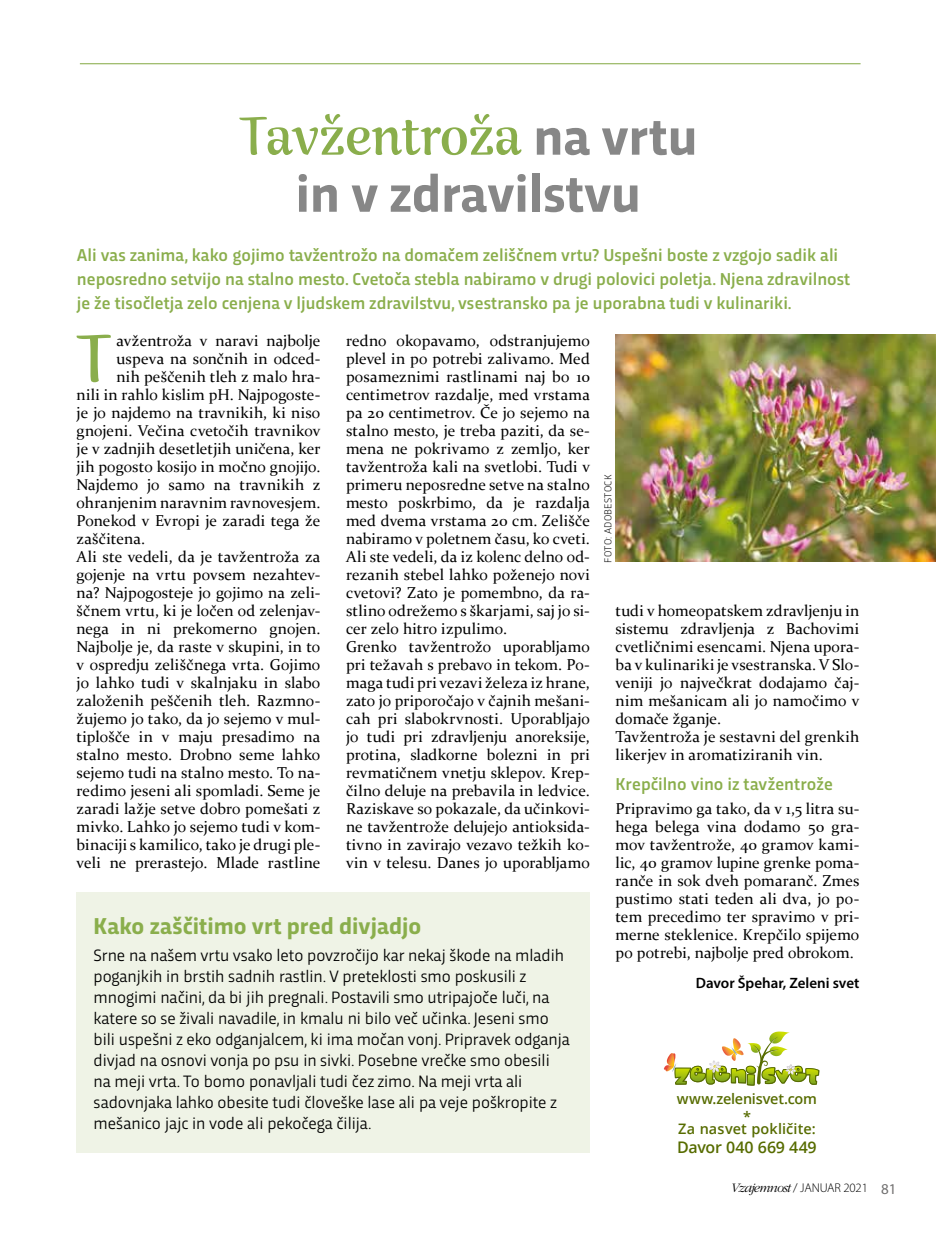
<style>
.page{position:relative;width:936px;height:1234px;background:#fff}
.page>*{position:absolute;margin:0;border:0;box-sizing:border-box;transform-origin:0 0}
.t1{font:67.35px "Rumba Std Large";color:#8aae4c}
.t2{font:54px "Rumba Std Large";color:#8aae4c}
.t3{font:700 54px "Trasandina";color:#878787}
.t4{font:700 24px "Trasandina";color:#8aae4c}
.t5{font:500 18px/24px "Trasandina";color:#8aae4c}
.t6{font:17.25px/21px "Trasandina";letter-spacing:-.005em;color:#000}
.t7{font:600 16.05px "Open Sans";letter-spacing:-.02em;color:#576c00}
.t8{font:15.75px/18px "Constantia";letter-spacing:.005em;color:#000}
.t9{font:600 15px "Myriad Pro";color:#000}
.t10{font:600 14.4px/17.5px "Open Sans";letter-spacing:-.015em;color:#576c00;text-align:center}
.t11{font:600 14.4px "Open Sans";letter-spacing:.005em;color:#576c00}
.t12{font:300 12.75px "Myriad Pro";letter-spacing:-.01em;color:#000}
.t13{font:300 10.5px "Trasandina";letter-spacing:.025em;color:#000}
.s1{font-family:"Trasandina";font-weight:700;color:#878787}
.s2{font-family:"ITC Garamond Std";font-style:italic;font-size:13.5px}
.s3{font-weight:400;font-size:15px;color:#706f6f}
</style>
<div class="page">
<hr style="left:80px;top:63px;width:780px;height:1px;background:#8aae4c">
<svg style="left:663px;top:1031px;width:156px;height:55px"></svg>
<div style="left:77px;top:891px;width:513px;height:261px;background:#eff3e6"></div>
<img style="left:615px;top:334px;width:320px;height:228px">
<h2 class="t2" style="left:239px;top:104px;width:460px">Tavžentroža <span class="s1">na vrtu</span></h2>
<h2 class="t3" style="left:295px;top:153px;width:347px">in v zdravilstvu</h2>
<p class="t5" style="left:77px;top:241px;width:774px">Ali vas zanima, kako gojimo tavžentrožo na domačem zeliščnem vrtu? Uspešni boste z vzgojo sadik ali neposredno setvijo na stalno mesto. Cvetoča stebla nabiramo v drugi polovici poletja. Njena zdravilnost je že tisočletja zelo cenjena v ljudskem zdravilstvu, vsestransko pa je uporabna tudi v kulinariki.</p>
<h1 class="t1" style="left:76px;top:319px;width:38px">T</h1>
<p class="t8" style="left:116px;top:331px;width:205px">avžentroža v naravi najbolje</p>
<p class="t8" style="left:116px;top:349px;width:205px">uspeva na sončnih in odced-</p>
<p class="t8" style="left:116px;top:367px;width:205px">nih peščenih tleh z malo hra-</p>
<p class="t8" style="left:77px;top:385px;width:245px">nili in rahlo kislim pH. Najpogoste-</p>
<p class="t8" style="left:77px;top:403px;width:245px">je jo najdemo na travnikih, ki niso</p>
<p class="t8" style="left:77px;top:421px;width:245px">gnojeni. Večina cvetočih travnikov</p>
<p class="t8" style="left:77px;top:439px;width:245px">je v zadnjih desetletjih uničena, ker</p>
<p class="t8" style="left:77px;top:457px;width:245px">jih pogosto kosijo in močno gnojijo.</p>
<p class="t8" style="left:77px;top:475px;width:245px">Najdemo jo samo na travnikih z</p>
<p class="t8" style="left:77px;top:493px;width:245px">ohranjenim naravnim ravnovesjem.</p>
<p class="t8" style="left:77px;top:511px;width:245px">Ponekod v Evropi je zaradi tega že</p>
<p class="t8" style="left:77px;top:529px;width:70px">zaščitena.</p>
<p class="t8" style="left:77px;top:547px;width:245px">Ali ste vedeli, da je tavžentroža za</p>
<p class="t8" style="left:77px;top:565px;width:245px">gojenje na vrtu povsem nezahtev-</p>
<p class="t8" style="left:77px;top:583px;width:245px">na? Najpogosteje jo gojimo na zeli-</p>
<p class="t8" style="left:77px;top:601px;width:245px">ščnem vrtu, ki je ločen od zelenjav-</p>
<p class="t8" style="left:77px;top:619px;width:245px">nega in ni prekomerno gnojen.</p>
<p class="t8" style="left:77px;top:637px;width:245px">Najbolje je, da raste v skupini, in to</p>
<p class="t8" style="left:77px;top:655px;width:245px">v ospredju zeliščnega vrta. Gojimo</p>
<p class="t8" style="left:77px;top:673px;width:245px">jo lahko tudi v skalnjaku in slabo</p>
<p class="t8" style="left:77px;top:691px;width:245px">založenih peščenih tleh. Razmno-</p>
<p class="t8" style="left:77px;top:709px;width:245px">žujemo jo tako, da jo sejemo v mul-</p>
<p class="t8" style="left:77px;top:727px;width:245px">tiplošče in v maju presadimo na</p>
<p class="t8" style="left:77px;top:745px;width:245px">stalno mesto. Drobno seme lahko</p>
<p class="t8" style="left:77px;top:763px;width:245px">sejemo tudi na stalno mesto. To na-</p>
<p class="t8" style="left:77px;top:781px;width:245px">redimo jeseni ali spomladi. Seme je</p>
<p class="t8" style="left:77px;top:799px;width:245px">zaradi lažje setve dobro pomešati z</p>
<p class="t8" style="left:77px;top:817px;width:245px">mivko. Lahko jo sejemo tudi v kom-</p>
<p class="t8" style="left:77px;top:835px;width:245px">binaciji s kamilico, tako je drugi ple-</p>
<p class="t8" style="left:77px;top:853px;width:245px">veli ne prerastejo. Mlade rastline</p>
<p class="t8" style="left:346px;top:331px;width:245px">redno okopavamo, odstranjujemo plevel in po potrebi zalivamo. Med posameznimi rastlinami naj bo 10 centimetrov razdalje, med vrstama pa 20 centimetrov. Če jo sejemo na stalno mesto, je treba paziti, da se&shy;mena ne pokrivamo z zemljo, ker tavžentroža kali na svetlobi. Tudi v primeru neposredne setve na stalno mesto poskrbimo, da je razdalja med dvema vrstama 20 cm. Zelišče nabiramo v poletnem času, ko cveti.<br>Ali ste vedeli, da iz kolenc delno od&shy;rezanih stebel lahko poženejo novi cvetovi? Zato je pomembno, da ra&shy;stlino odrežemo s škarjami, saj jo si&shy;cer zelo hitro izpulimo.<br>Grenko tavžentrožo uporabljamo pri težavah s prebavo in tekom. Po&shy;maga tudi pri vezavi železa iz hrane, zato jo priporočajo v čajnih mešani&shy;cah pri slabokrvnosti. Uporabljajo jo tudi pri zdravljenju anoreksije, protina, sladkorne bolezni in pri revmatičnem vnetju sklepov. Krep&shy;čilno deluje na prebavila in ledvice.<br>Raziskave so pokazale, da učinkovi&shy;ne tavžentrože delujejo antioksida&shy;tivno in zavirajo vezavo težkih ko&shy;vin v telesu. Danes jo uporabljamo</p>
<h3 class="t4" style="left:94px;top:907px;width:329px">Kako zaščitimo vrt pred divjadjo</h3>
<p class="t6" style="left:94px;top:943px;width:478px">Srne na našem vrtu vsako leto povzročijo kar nekaj škode na mladih poganjkih in brstih sadnih rastlin. V preteklosti smo poskusili z mnogimi načini, da bi jih pregnali. Postavili smo utripajoče luči, na katere so se živali navadile, in kmalu ni bilo več učinka. Jeseni smo bili uspešni z eko odganjalcem, ki ima močan vonj. Pripravek odganja divjad na osnovi vonja po psu in sivki. Posebne vrečke smo obesili na meji vrta. To bomo ponavljali tudi čez zimo. Na meji vrta ali sadovnjaka lahko obesite tudi človeške lase ali pa veje poškropite z mešanico jajc in vode ali pekočega čilija.</p>
<p class="t13" style="left:600px;top:562px;width:90px;rotate:-90deg">FOTO: ADOBESTOCK</p>
<p class="t8" style="left:615px;top:601px;width:245px">tudi v homeopatskem zdravljenju in sistemu zdravljenja z Bachovimi cvetličnimi esencami. Njena upora&shy;ba v kulinariki je vsestranska. V Slo&shy;veniji jo največkrat dodajamo čaj&shy;nim mešanicam ali jo namočimo v domače žganje.<br>Tavžentroža je sestavni del grenkih likerjev in aromatiziranih vin.</p>
<p class="t5" style="left:615px;top:770px;width:219px">Krepčilno vino iz tavžentrože</p>
<p class="t8" style="left:615px;top:799px;width:245px;text-align:justify">Pripravimo ga tako, da v 1,5 litra su&shy;hega belega vina dodamo 50 gra&shy;mov tavžentrože, 40 gramov kami&shy;lic, 40 gramov lupine grenke poma&shy;ranče in sok dveh pomaranč. Zmes pustimo stati teden ali dva, jo po&shy;tem precedimo ter spravimo v pri&shy;merne steklenice. Krepčilo spijemo po potrebi, najbolje pred obrokom.</p>
<p class="t9" style="left:695px;top:973px;width:165px">Davor Špehar, Zeleni svet</p>
<p class="t10" style="left:677px;top:1089px;width:141px">www.zelenisvet.com *</p>
<p class="t11" style="left:678px;top:1118px;width:139px">Za nasvet pokličite:</p>
<p class="t7" style="left:677px;top:1135px;width:141px">Davor 040 669 449</p>
<p class="t12" style="left:730px;top:1179px;width:167px"><span class="s2">Vzajemnost</span> / JANUAR 2021 <span class="s3">81</span></p>
</div>
